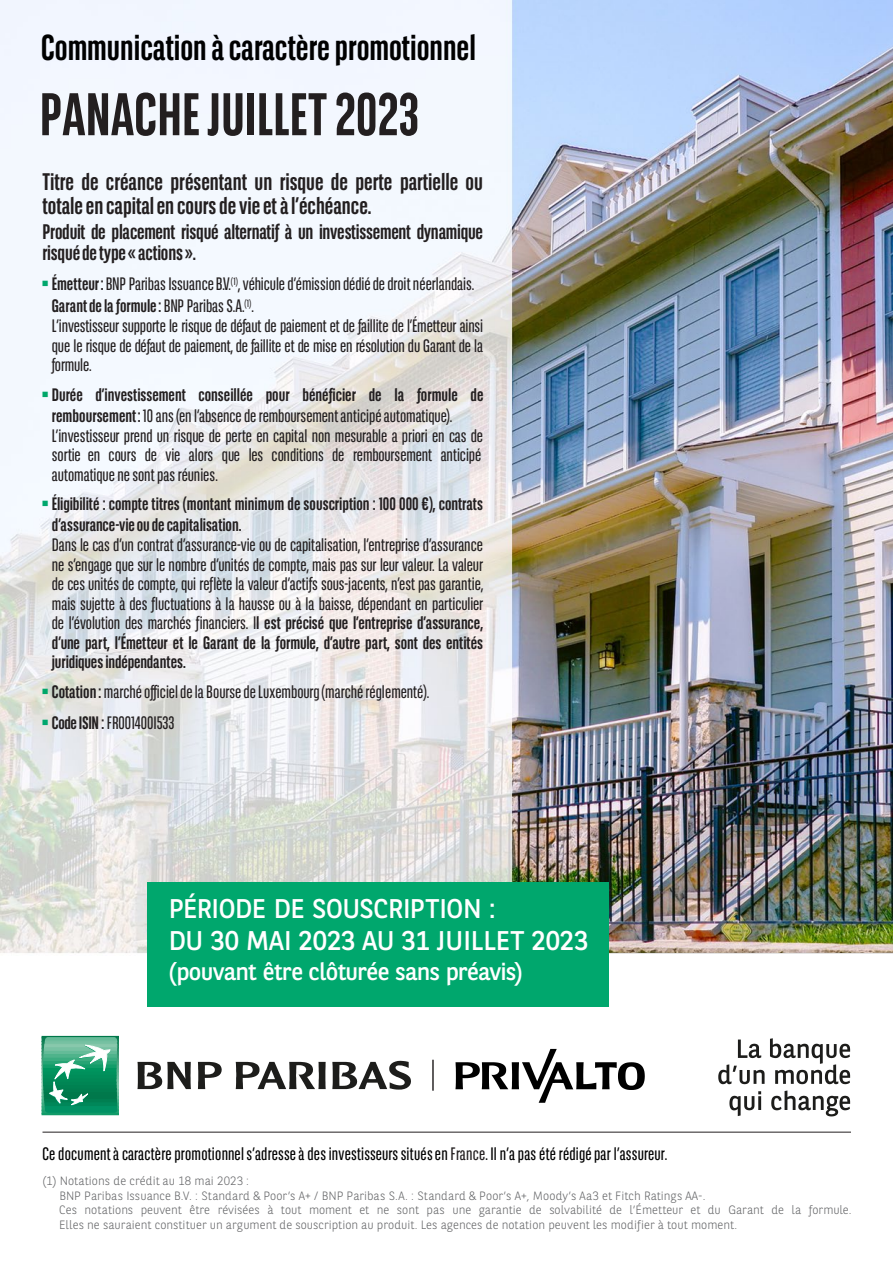
<style>
.page{position:relative;width:893px;height:1264px;background:#fff}
.page>*{position:absolute;margin:0;border:0;box-sizing:border-box;transform-origin:0 0}
.t1{font:700 60px "BNPP Sans Condensed";color:#231f20}
.t2{font:700 36px "BNPP Sans Condensed";color:#000}
.t3{font:27px "BNPP Sans";letter-spacing:-.015em;color:#fff}
.t4{font:700 24px/24.2px "BNPP Sans Condensed";color:#231f20}
.t5{font:24px "BNPP Sans";letter-spacing:-.03em;color:#fff}
.t6{font:700 21px/20.9px "BNPP Sans Condensed";letter-spacing:-.01em;color:#231f20}
.t7{font:18px/19.5px "BNPP Sans Condensed";letter-spacing:-.005em;color:#231f20;text-align:justify}
.t8{font:700 18px/21px "BNPP Sans Condensed";color:#231f20}
.t9{font:18px "BNPP Sans Condensed";letter-spacing:.01em;color:#000}
.t10{font:300 12px/14.4px "BNPP Sans";color:#636466}
.s1{color:#00a76d}
.s2{font-weight:700}
.s3{font-weight:400}
.s4{color:#00a769}
.s5{color:#231f20}
</style>
<div class="page">
<hr style="left:42px;top:1131px;width:808px;height:1px;background:#231f20">
<img style="left:0;top:0;width:892px;height:955px">
<div style="left:147px;top:882px;width:461px;height:125px;background:#00a76d"></div>
<div style="left:42px;top:1036px;width:76px;height:1px;border:1px solid #00774a"></div>
<div style="left:42px;top:1037px;width:76px;height:4px;background:#097c51;border:1px solid #097c51"></div>
<div style="left:42px;top:1041px;width:76px;height:3px;background:#128257;border:1px solid #128257"></div>
<div style="left:42px;top:1047px;width:76px;height:4px;background:#268d65;border:1px solid #268d65"></div>
<hr style="left:42px;top:1051px;width:76px;height:3px;background:#2f936c">
<hr style="left:42px;top:1054px;width:76px;height:4px;background:#399973">
<hr style="left:42px;top:1058px;width:76px;height:3px;background:#429e79">
<hr style="left:42px;top:1061px;width:76px;height:4px;background:#4ca480">
<hr style="left:42px;top:1065px;width:76px;height:3px;background:#56aa87">
<hr style="left:42px;top:1068px;width:76px;height:4px;background:#5faf8e">
<hr style="left:42px;top:1071px;width:76px;height:4px;background:#69b595">
<hr style="left:42px;top:1075px;width:76px;height:4px;background:#72bb9c">
<hr style="left:42px;top:1078px;width:76px;height:4px;background:#7bc0a2">
<hr style="left:42px;top:1082px;width:76px;height:3px;background:#85c6aa">
<hr style="left:42px;top:1085px;width:76px;height:4px;background:#82c6a8">
<hr style="left:42px;top:1089px;width:76px;height:3px;background:#73c0a0">
<hr style="left:42px;top:1092px;width:76px;height:4px;background:#65bb98">
<hr style="left:42px;top:1096px;width:76px;height:3px;background:#57b690">
<hr style="left:42px;top:1099px;width:76px;height:3px;background:#48b088">
<div style="left:42px;top:1106px;width:76px;height:4px;background:#2ca678;border:1px solid #2ca678"></div>
<svg style="left:42px;top:1109px;width:76px;height:4px"></svg>
<div style="left:42px;top:1113px;width:76px;height:1px;border:1px solid #109b68"></div>
<svg style="left:43px;top:1037px;width:74px;height:75px"></svg>
<svg style="left:137px;top:1061px;width:54px;height:27px"></svg>
<svg style="left:198px;top:1061px;width:24px;height:27px"></svg>
<svg style="left:236px;top:1061px;width:90px;height:27px"></svg>
<svg style="left:332px;top:1060px;width:79px;height:29px"></svg>
<svg style="left:737px;top:1039px;width:24px;height:18px"></svg>
<svg style="left:718px;top:1064px;width:46px;height:19px"></svg>
<svg style="left:770px;top:1038px;width:80px;height:45px"></svg>
<svg style="left:729px;top:1091px;width:32px;height:24px"></svg>
<svg style="left:771px;top:1090px;width:79px;height:26px"></svg>
<svg style="left:455px;top:1048px;width:189px;height:54px"></svg>
<hr style="left:432px;top:1059px;width:1px;height:31px;background:#231f20">
<p class="t2" style="left:41px;top:27px;width:436px">Communication à caractère promotionnel</p>
<h1 class="t1" style="left:40px;top:79px;width:381px">PANACHE JUILLET 2023</h1>
<p class="t4" style="left:43px;top:169px;width:442px">Titre de créance présentant un risque de perte partielle ou totaleencapitalencoursdevieetàl’échéance.</p>
<p class="t6" style="left:42px;top:221px;width:442px">Produit de placement risqué alternatif à un investissement dynamique risquédetype«actions».</p>
<p class="t7" style="left:41px;top:274px;width:434px"><span class="s1">▪</span> <span class="s2">Émetteur:</span>BNP ParibasIssuanceB.V.<sup>(1)</sup>,véhiculed’émissiondédiédedroitnéerlandais.</p>
<p class="t8" style="left:52px;top:295px;width:204px">Garantdelaformule:<span class="s3">BNP ParibasS.A.</span><sup>(1)</sup><span class="s3">.</span></p>
<p class="t7" style="left:52px;top:316px;width:433px">L’investisseur supporte le risque de défaut de paiement et de faillite de l’Émetteur ainsi que le risque de défaut de paiement, de faillite et de mise en résolution du Garant de la formule.</p>
<p class="t8" style="left:52px;top:384px;width:433px;text-indent:-11px"><span class="s4">▪</span> Durée d’investissement conseillée pour bénéficier de la formule de remboursement: <span class="s3">10ans(enl’absencederemboursementanticipéautomatique).</span></p>
<p class="t7" style="left:52px;top:425px;width:433px">L’investisseur prend un risque de perte en capital non mesurable a priori en cas de sortie en cours de vie alors que les conditions de remboursement anticipé automatiquenesontpasréunies.</p>
<p class="t8" style="left:52px;top:493px;width:432px;text-indent:-11px"><span class="s1">▪</span> Éligibilité : compte titres (montant minimum de souscription : 100 000 €), contrats d’assurance-vieoudecapitalisation.</p>
<p class="t7" style="left:52px;top:535px;width:433px">Dans le cas d’un contrat d’assurance-vie ou de capitalisation, l’entreprise d’assurance ne s’engage que sur le nombre d’unités de compte, mais pas sur leur valeur. La valeur de ces unités de compte, qui reflète la valeur d’actifs sous-jacents, n’est pas garantie, mais sujette à des fluctuations à la hausse ou à la baisse, dépendant en particulier de l’évolution des marchés financiers. I<span class="s2">l est précisé que l’entreprise d’assurance, d’une part, l’Émetteur et le Garant de la formule, d’autre part, sont des entités juridiquesindépendantes.</span></p>
<p class="t7" style="left:41px;top:681px;width:390px"><span class="s4">▪</span> <span class="s2">Cotation:</span> marchéofficieldelaBoursedeLuxembourg(marchéréglementé).</p>
<p class="t7" style="left:41px;top:712px;width:135px"><span class="s1">▪</span> <span class="s2">CodeISIN :</span> FR001400I533</p>
<p class="t3" style="left:169px;top:893px;width:328px">PÉRIODE DE SOUSCRIPTION :</p>
<p class="t3" style="left:169px;top:924px;width:421px">DU 30 MAI 2023 AU 31 JUILLET 2023</p>
<p class="t5" style="left:169px;top:957px;width:355px">(pouvant être clôturée sans préavis)</p>
<p class="t9" style="left:42px;top:1143px;width:626px">Cedocumentà caractèrepromotionnels’adresseà desinvestisseurssituésen<span class="s5">France</span>. Il n’apasétérédigépar l’assureur.</p>
<p class="t10" style="left:42px;top:1173px;width:208px">(1) Notations de crédit au 18 mai 2023 :</p>
<p class="t10" style="left:59px;top:1188px;width:647px">BNP Paribas Issuance B.V. : Standard &amp; Poor’s A+ / BNP Paribas S.A. : Standard &amp; Poor’s A+, Moody’s Aa3 et Fitch Ratings AA-.</p>
<p class="t10" style="left:59px;top:1202px;width:794px">Ces notations peuvent être révisées à tout moment et ne sont pas une garantie de solvabilité de l’Émetteur et du Garant de la formule.<br>Elles ne sauraient constituer un argument de souscription au produit. Les agences de notation peuvent les modifier à tout moment.</p>
</div>
